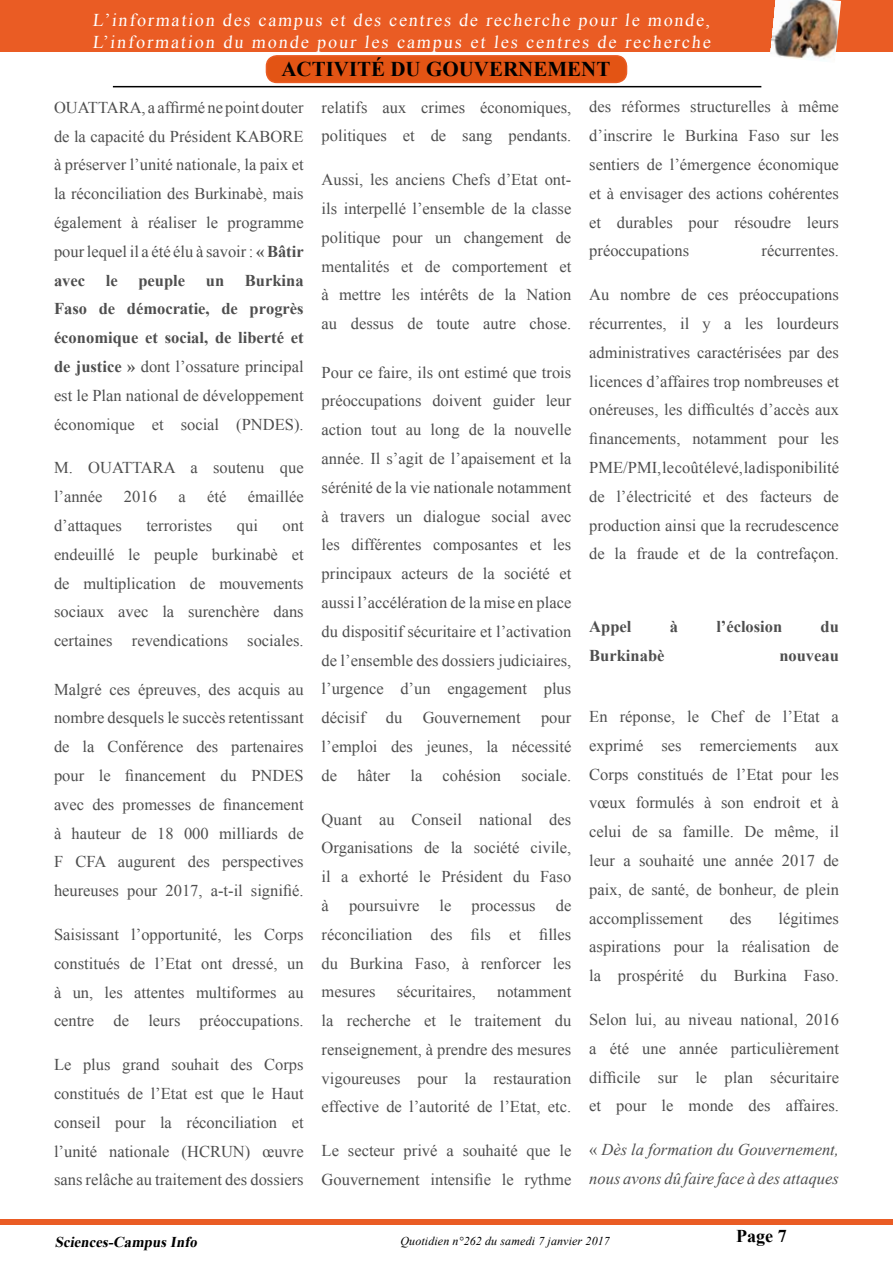
<style>
.page{position:relative;width:893px;height:1263px;background:#fff}
.page>*{position:absolute;margin:0;border:0;box-sizing:border-box;transform-origin:0 0}
.t1{font:700 21px "Times New Roman";color:#000}
.t2{font:18px/21.6px "Times New Roman";letter-spacing:.105em;color:#fff}
.t3{font:700 18px "Times New Roman";color:#000}
.t4{font:16.5px/28.8px "Times New Roman";color:#4e4e4e;text-align:justify}
.t5{font:italic 16.5px/28.8px "Times New Roman";color:#4e4e4e}
.t6{font:700 16.5px "Times New Roman";color:#4e4e4e}
.t7{font:italic 700 15px "Times New Roman";color:#000}
.t8{font:italic 12px "Times New Roman";letter-spacing:.01em;color:#000}
.s1{font-weight:700}
.s2{font-style:normal}
</style>
<div class="page">
<div style="left:0;top:1219px;width:893px;height:6px;background:#ea5c24"></div>
<hr style="left:113px;top:86px;width:648px;height:1px;background:#000">
<div style="left:0;top:0;width:893px;height:51px;background:#ea5c24"></div>
<img style="left:770px;top:0;width:71px;height:61px">
<div style="left:266px;top:56px;width:360px;height:26px;background:#e35414;border-radius:10px"></div>
<div style="left:266px;top:55px;width:361px;height:28px;border:2px solid #ea5c24;border-radius:10px"></div>
<p class="t2" style="left:92px;top:9px;width:622px">L’information des campus et des centres de recherche pour le monde,<br>L’information du monde pour les campus et les centres de recherche</p>
<p class="t1" style="left:281px;top:54px;width:331px">ACTIVITÉ DU GOUVERNEMENT</p>
<p class="t4" style="left:54px;top:92px;width:251px">OUATTARA, a affirmé ne point douter de la capacité du Président KABORE à préserver l’unité nationale, la paix et la réconciliation des Burkinabè, mais également à réaliser le programme pour lequel il a été élu à savoir : <span class="s1">« Bâtir avec</span></p>
<p class="t4" style="left:589px;top:92px;width:251px">des réformes structurelles à même d’inscrire le Burkina Faso sur les sentiers de l’émergence économique et à envisager des actions cohérentes et durables pour résoudre leurs préoccupations</p>
<p class="t4" style="left:322px;top:92px;width:251px">relatifs aux crimes économiques, politiques et de sang pendants.</p>
<p class="t4" style="left:322px;top:165px;width:251px">Aussi, les anciens Chefs d’Etat ont&shy;ils interpellé l’ensemble de la classe politique pour un changement de mentalités et de comportement et à mettre les intérêts de la Nation au dessus de toute autre chose.</p>
<p class="t4" style="left:322px;top:357px;width:251px">Pour ce faire, ils ont estimé que trois préoccupations doivent guider leur action tout au long de la nouvelle année. Il s’agit de l’apaisement et la sérénité de la vie nationale notamment à travers un dialogue social avec les différentes composantes et les principaux acteurs de la société et aussi l’accélération de la mise en place du dispositif sécuritaire et l’activation de l’ensemble des dossiers judiciaires, l’urgence d’un engagement plus décisif du Gouvernement pour l’emploi des jeunes, la nécessité de hâter la cohésion sociale.</p>
<p class="t4" style="left:322px;top:804px;width:251px">Quant au Conseil national des Organisations de la société civile, il a exhorté le Président du Faso à poursuivre le processus de réconciliation des fils et filles du Burkina Faso, à renforcer les mesures</p>
<p class="t4" style="left:761px;top:236px;width:79px">récurrentes.</p>
<p class="t4" style="left:589px;top:280px;width:251px">Au nombre de ces préoccupations récurrentes, il y a les lourdeurs administratives caractérisées par des licences d’affaires trop nombreuses et onéreuses, les difficultés d’accès aux financements, notamment pour les PME/PMI, le coût élevé, la disponibilité de l’électricité et des facteurs de production ainsi que la recrudescence de la fraude et de la contrefaçon.</p>
<p class="t4" style="left:54px;top:265px;width:251px;text-indent:191px"><span class="s1">Burkina Faso de démocratie, de progrès économique et social, de liberté et de justice »</span> dont l’ossature principal est le Plan national de développement économique et social (PNDES).</p>
<p class="t4" style="left:54px;top:453px;width:251px">M. OUATTARA a soutenu que l’année</p>
<p class="t6" style="left:106px;top:268px;width:13px">le</p>
<p class="t6" style="left:138px;top:268px;width:48px">peuple</p>
<p class="t6" style="left:206px;top:268px;width:20px">un</p>
<p class="t4" style="left:124px;top:482px;width:34px">2016</p>
<p class="t4" style="left:178px;top:482px;width:9px">a</p>
<p class="t4" style="left:207px;top:482px;width:21px">été</p>
<p class="t4" style="left:248px;top:482px;width:57px">émaillée</p>
<p class="t4" style="left:54px;top:511px;width:69px">d’attaques</p>
<p class="t4" style="left:146px;top:511px;width:67px">terroristes</p>
<p class="t4" style="left:237px;top:511px;width:23px">qui</p>
<p class="t4" style="left:54px;top:511px;width:251px;text-indent:229px">ont endeuillé le peuple burkinabè et de multiplication de mouvements sociaux avec la surenchère dans certaines revendications sociales.</p>
<p class="t4" style="left:54px;top:674px;width:251px">Malgré ces épreuves, des acquis au nombre desquels le succès retentissant de la Conférence des partenaires pour le financement du PNDES avec des promesses de financement à hauteur de 18 000 milliards de F CFA augurent des perspectives heureuses pour 2017, a-t-il signifié.</p>
<p class="t4" style="left:54px;top:919px;width:251px">Saisissant l’opportunité, les Corps constitués de l’Etat ont dressé, un à un, les attentes multiformes au centre de leurs préoccupations.</p>
<p class="t4" style="left:54px;top:1050px;width:251px">Le plus grand souhait des Corps constitués de l’Etat est que le Haut conseil pour la réconciliation et l’unité nationale (HCRUN) œuvre sans relâche au traitement des dossiers</p>
<p class="t6" style="left:589px;top:614px;width:44px">Appel</p>
<p class="t6" style="left:670px;top:614px;width:10px">à</p>
<p class="t6" style="left:716px;top:614px;width:67px">l’éclosion</p>
<p class="t6" style="left:821px;top:614px;width:20px">du</p>
<p class="t6" style="left:589px;top:643px;width:77px">Burkinabè</p>
<p class="t6" style="left:779px;top:643px;width:61px">nouveau</p>
<p class="t4" style="left:589px;top:701px;width:251px">En réponse, le Chef de l’Etat a exprimé ses remerciements aux Corps constitués de l’Etat pour les vœux formulés à son endroit et à celui de sa famille. De même, il leur a souhaité une année 2017 de paix, de santé, de bonheur, de plein accomplissement</p>
<p class="t4" style="left:589px;top:903px;width:251px;text-indent:189px">légitimes aspirations pour la réalisation de la prospérité du Burkina Faso.</p>
<p class="t4" style="left:589px;top:1004px;width:251px">Selon lui, au niveau national, 2016 a été une année particulièrement difficile sur le plan sécuritaire et pour le monde des affaires.</p>
<p class="t5" style="left:589px;top:1135px;width:251px"><span class="s2">«</span> Dès la formation du Gouvernement, nous avons dû faire face à des attaques</p>
<p class="t4" style="left:730px;top:903px;width:23px">des</p>
<p class="t4" style="left:397px;top:977px;width:81px">sécuritaires,</p>
<p class="t4" style="left:322px;top:977px;width:251px;text-indent:175px">notamment la recherche et le traitement du renseignement, à prendre des mesures vigoureuses pour la restauration effective de l’autorité de l’Etat, etc.</p>
<p class="t4" style="left:322px;top:1136px;width:251px">Le secteur privé a souhaité que le<br>Gouvernement intensifie le rythme</p>
<p class="t7" style="left:55px;top:1231px;width:147px">Sciences-CampusInfo</p>
<p class="t8" style="left:400px;top:1232px;width:211px">Quotidien n°262 du samedi 7 janvier 2017</p>
<p class="t3" style="left:736px;top:1223px;width:52px">Page 7</p>
</div>
